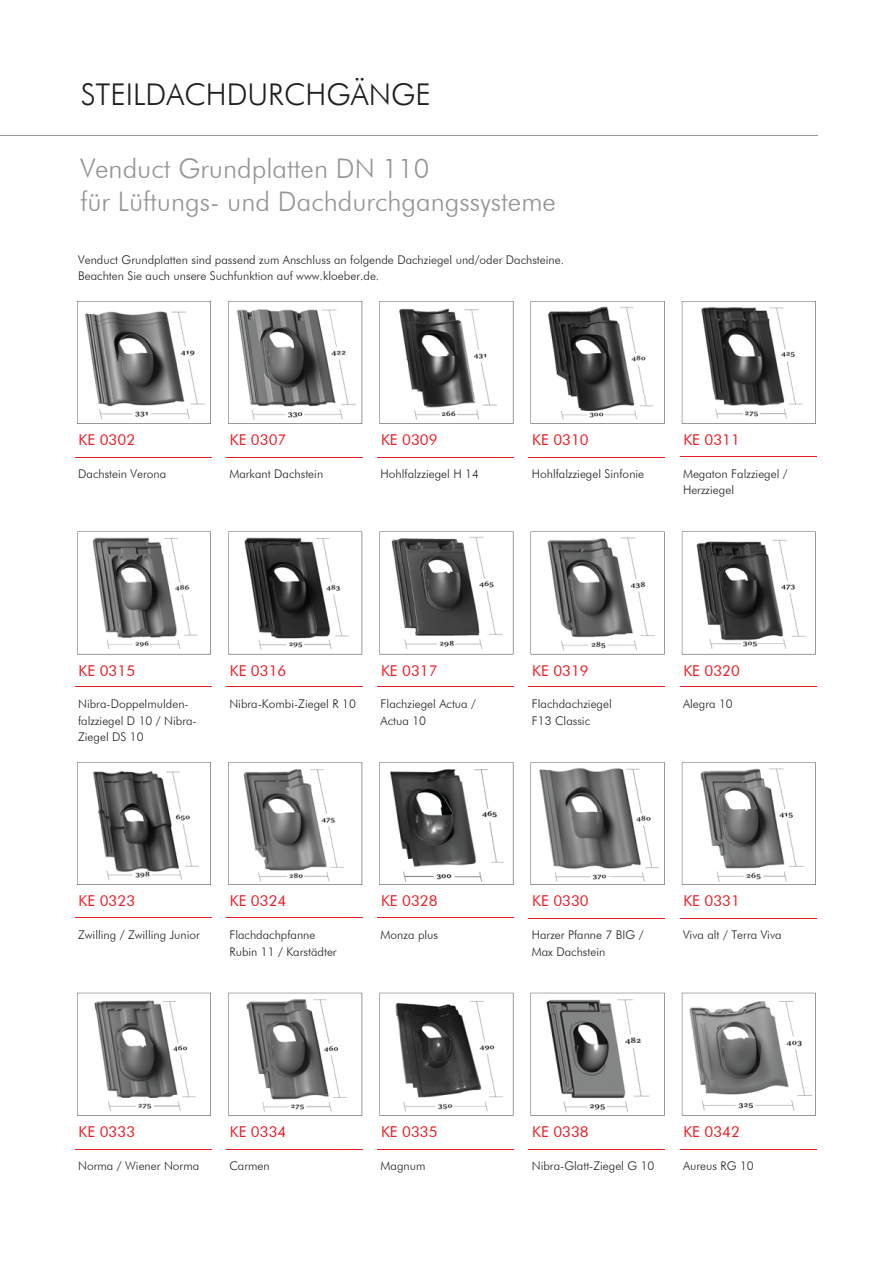
<style>
.page{position:relative;width:893px;height:1263px;background:#fff}
.page>*{position:absolute;margin:0;border:0;box-sizing:border-box;transform-origin:0 0}
.t1{font:300 30px "Futura BT";color:#231f20}
.t2{font:300 27px/33px "Futura BT";color:#939598}
.t3{font:15px "Futura BT";color:#ed1d24}
.t4{font:300 12px/16.5px "Futura BT";color:#231f20}
</style>
<div class="page">
<svg style="left:77px;top:301px;width:134px;height:123px"></svg>
<svg style="left:228px;top:301px;width:134px;height:123px"></svg>
<svg style="left:379px;top:301px;width:134px;height:123px"></svg>
<svg style="left:531px;top:301px;width:134px;height:123px"></svg>
<svg style="left:682px;top:301px;width:134px;height:123px"></svg>
<svg style="left:77px;top:532px;width:134px;height:122px"></svg>
<svg style="left:228px;top:532px;width:134px;height:122px"></svg>
<svg style="left:379px;top:532px;width:134px;height:122px"></svg>
<svg style="left:531px;top:532px;width:134px;height:122px"></svg>
<svg style="left:682px;top:532px;width:134px;height:122px"></svg>
<svg style="left:77px;top:762px;width:134px;height:123px"></svg>
<svg style="left:228px;top:762px;width:134px;height:123px"></svg>
<svg style="left:379px;top:762px;width:134px;height:123px"></svg>
<svg style="left:531px;top:762px;width:134px;height:123px"></svg>
<svg style="left:682px;top:762px;width:134px;height:123px"></svg>
<svg style="left:77px;top:993px;width:134px;height:122px"></svg>
<svg style="left:228px;top:993px;width:134px;height:122px"></svg>
<svg style="left:379px;top:993px;width:134px;height:122px"></svg>
<svg style="left:531px;top:993px;width:134px;height:122px"></svg>
<svg style="left:682px;top:993px;width:134px;height:122px"></svg>
<hr style="left:0;top:135px;width:817px;height:1px;background:#939598">
<hr style="left:680px;top:1149px;width:137px;height:1px;background:#ed1d24">
<hr style="left:75px;top:457px;width:137px;height:1px;background:#ed1d24">
<hr style="left:226px;top:457px;width:137px;height:1px;background:#ed1d24">
<hr style="left:377px;top:457px;width:137px;height:1px;background:#ed1d24">
<hr style="left:529px;top:457px;width:136px;height:1px;background:#ed1d24">
<hr style="left:680px;top:456px;width:137px;height:1px;background:#ed1d24">
<hr style="left:75px;top:687px;width:137px;height:1px;background:#ed1d24">
<hr style="left:226px;top:687px;width:137px;height:1px;background:#ed1d24">
<hr style="left:377px;top:687px;width:137px;height:1px;background:#ed1d24">
<hr style="left:529px;top:687px;width:136px;height:1px;background:#ed1d24">
<hr style="left:680px;top:687px;width:137px;height:1px;background:#ed1d24">
<hr style="left:75px;top:917px;width:137px;height:1px;background:#ed1d24">
<hr style="left:226px;top:917px;width:137px;height:1px;background:#ed1d24">
<hr style="left:377px;top:917px;width:137px;height:1px;background:#ed1d24">
<hr style="left:529px;top:918px;width:136px;height:1px;background:#ed1d24">
<hr style="left:680px;top:918px;width:137px;height:1px;background:#ed1d24">
<hr style="left:75px;top:1149px;width:137px;height:1px;background:#ed1d24">
<hr style="left:226px;top:1149px;width:137px;height:1px;background:#ed1d24">
<hr style="left:377px;top:1149px;width:137px;height:1px;background:#ed1d24">
<hr style="left:529px;top:1149px;width:136px;height:1px;background:#ed1d24">
<h1 class="t1" style="left:81px;top:76px;width:352px">STEILDACHDURCHGÄNGE</h1>
<h2 class="t2" style="left:80px;top:152px;width:477px">Venduct Grundplatten DN 110<br>für Lüftungs- und Dachdurchgangssysteme</h2>
<p class="t4" style="left:78px;top:252px;width:488px;line-height:15.8px">Venduct Grundplatten sind passend zum Anschluss an folgende Dachziegel und/oder Dachsteine.<br>Beachten Sie auch unsere Suchfunktion auf www.kloeber.de.</p>
<p class="t3" style="left:79px;top:430px;width:58px">KE 0302</p>
<p class="t3" style="left:230px;top:430px;width:58px">KE 0307</p>
<p class="t3" style="left:381px;top:430px;width:58px">KE 0309</p>
<p class="t3" style="left:532px;top:430px;width:58px">KE 0310</p>
<p class="t3" style="left:683px;top:430px;width:58px">KE 0311</p>
<p class="t4" style="left:78px;top:465px;width:90px">Dachstein Verona</p>
<p class="t4" style="left:229px;top:465px;width:95px">Markant Dachstein</p>
<p class="t4" style="left:381px;top:465px;width:100px">Hohlfalzziegel H 14</p>
<p class="t4" style="left:532px;top:465px;width:114px">Hohlfalzziegel Sinfonie</p>
<p class="t4" style="left:683px;top:465px;width:106px">Megaton Falzziegel /<br>Herzziegel</p>
<p class="t3" style="left:79px;top:661px;width:58px">KE 0315</p>
<p class="t3" style="left:230px;top:661px;width:58px">KE 0316</p>
<p class="t3" style="left:381px;top:661px;width:58px">KE 0317</p>
<p class="t3" style="left:532px;top:661px;width:58px">KE 0319</p>
<p class="t3" style="left:683px;top:661px;width:58px">KE 0320</p>
<p class="t4" style="left:78px;top:696px;width:112px">Nibra-Doppelmulden-</p>
<p class="t4" style="left:229px;top:696px;width:128px">Nibra-Kombi-Ziegel R 10</p>
<p class="t4" style="left:381px;top:696px;width:97px">Flachziegel Actua /</p>
<p class="t4" style="left:532px;top:696px;width:82px">Flachdachziegel</p>
<p class="t4" style="left:683px;top:696px;width:51px">Alegra 10</p>
<p class="t4" style="left:78px;top:712px;width:120px">falzziegel D 10 / Nibra-</p>
<p class="t4" style="left:381px;top:712px;width:47px">Actua 10</p>
<p class="t4" style="left:532px;top:712px;width:60px">F13 Classic</p>
<p class="t4" style="left:78px;top:729px;width:67px">Ziegel DS 10</p>
<p class="t3" style="left:79px;top:892px;width:58px">KE 0323</p>
<p class="t3" style="left:230px;top:892px;width:58px">KE 0324</p>
<p class="t3" style="left:381px;top:892px;width:58px">KE 0328</p>
<p class="t3" style="left:532px;top:892px;width:58px">KE 0330</p>
<p class="t3" style="left:683px;top:892px;width:58px">KE 0331</p>
<p class="t4" style="left:78px;top:926px;width:123px">Zwilling / Zwilling Junior</p>
<p class="t4" style="left:229px;top:926px;width:88px">Flachdachpfanne</p>
<p class="t4" style="left:381px;top:926px;width:59px">Monza plus</p>
<p class="t4" style="left:532px;top:926px;width:113px">Harzer Pfanne 7 BIG /</p>
<p class="t4" style="left:683px;top:926px;width:100px">Viva alt / Terra Viva</p>
<p class="t4" style="left:229px;top:943px;width:109px">Rubin 11 / Karstädter</p>
<p class="t4" style="left:532px;top:943px;width:75px">Max Dachstein</p>
<p class="t3" style="left:79px;top:1122px;width:58px">KE 0333</p>
<p class="t3" style="left:230px;top:1122px;width:58px">KE 0334</p>
<p class="t3" style="left:381px;top:1122px;width:58px">KE 0335</p>
<p class="t3" style="left:532px;top:1122px;width:58px">KE 0338</p>
<p class="t3" style="left:683px;top:1122px;width:58px">KE 0342</p>
<p class="t4" style="left:78px;top:1157px;width:123px">Norma / Wiener Norma</p>
<p class="t4" style="left:229px;top:1157px;width:42px">Carmen</p>
<p class="t4" style="left:381px;top:1157px;width:46px">Magnum</p>
<p class="t4" style="left:532px;top:1157px;width:124px">Nibra-Glatt-Ziegel G 10</p>
<p class="t4" style="left:683px;top:1157px;width:72px">Aureus RG 10</p>
</div>
